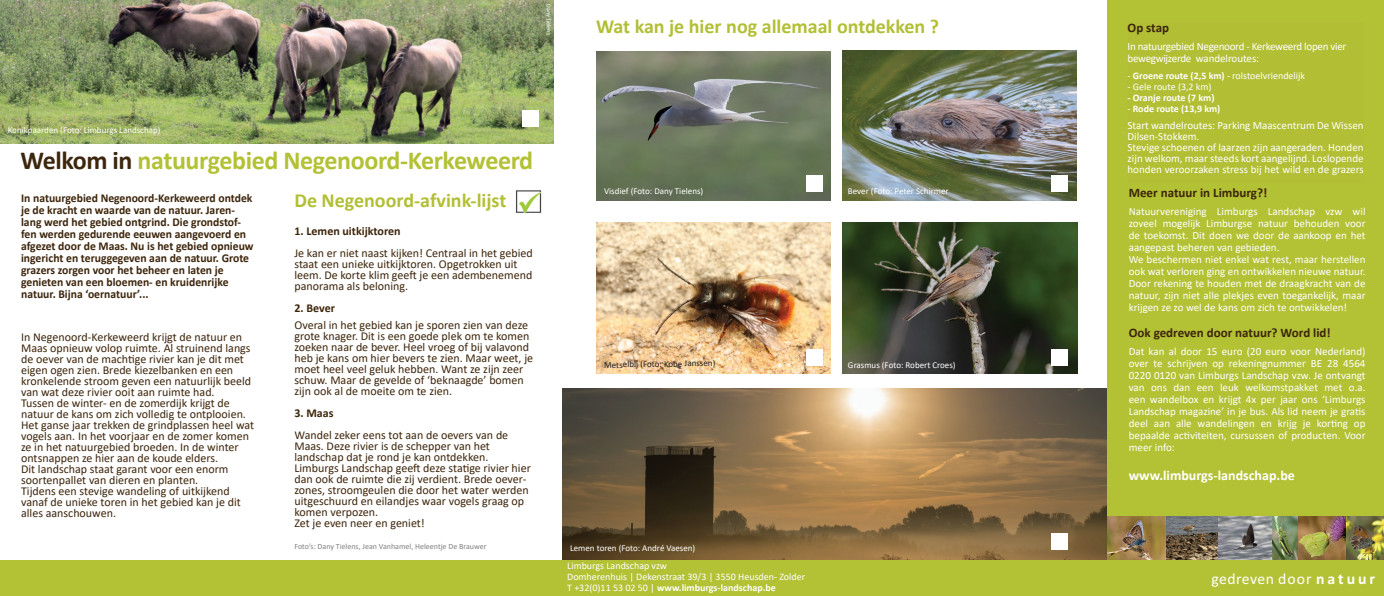
<style>
.page{position:relative;width:1384px;height:596px;background:#fff}
.page>*{position:absolute;margin:0;border:0;box-sizing:border-box;transform-origin:0 0}
.t1{font:700 26px "Calibri";letter-spacing:-.015em;color:#b3c135}
.t2{font:700 20px "Calibri";color:#b2bf35}
.t3{font:15.7px "Calibri";letter-spacing:.02em;color:#fff}
.t4{font:700 14px "Calibri";color:#fff}
.t5{font:700 13px "Calibri";color:#3d250b}
.t6{font:12px/11px "Calibri";color:#3d250b}
.t7{font:700 12px/12px "Calibri";color:#3d250b}
.t8{font:11px/12px "Calibri";color:#fff}
.t9{font:11px/12px "Calibri";letter-spacing:-.025em;color:#fff}
.t10{font:10px/11px "Calibri";color:#fff}
.t11{font:700 10px "Calibri";color:#fff}
.t12{font:9px "Calibri";color:#fff}
.t13{font:9px "Calibri";color:#231f20}
.t14{font:8px "Calibri";color:#808180}
.t15{font:6px "Calibri";color:#fff}
.s1{color:#3c260d}
.s2{font-weight:700}
.s3{font-weight:400}
</style>
<div class="page">
<img style="left:562px;top:388px;width:545px;height:172px">
<img style="left:0;top:0;width:553px;height:143px">
<div style="left:1107px;top:0;width:276px;height:561px;background:#b3c135"></div>
<div style="left:0;top:560px;width:1383px;height:35px;background:#b3c135"></div>
<img style="left:1165px;top:516px;width:53px;height:42px">
<img style="left:1218px;top:516px;width:54px;height:42px">
<img style="left:1272px;top:516px;width:26px;height:42px">
<img style="left:1298px;top:516px;width:85px;height:42px">
<img style="left:1107px;top:516px;width:58px;height:42px">
<img style="left:842px;top:51px;width:234px;height:149px">
<img style="left:842px;top:222px;width:235px;height:151px">
<img style="left:596px;top:222px;width:234px;height:151px">
<img style="left:596px;top:51px;width:234px;height:149px">
<div style="left:806px;top:175px;width:16px;height:16px;background:#fff"></div>
<div style="left:1050px;top:175px;width:17px;height:16px;background:#fff"></div>
<div style="left:806px;top:349px;width:16px;height:16px;background:#fff"></div>
<div style="left:1050px;top:349px;width:17px;height:16px;background:#fff"></div>
<div style="left:1050px;top:532px;width:17px;height:17px;background:#fff"></div>
<div style="left:522px;top:110px;width:17px;height:16px;background:#fff"></div>
<img style="left:515px;top:190px;width:27px;height:23px">
<p class="t15" style="left:553px;top:4px;width:32px;rotate:90deg">Dany Tielens</p>
<h2 class="t2" style="left:596px;top:12px;width:344px">Wat kan je hier nog allemaal ontdekken ?</h2>
<p class="t12" style="left:8px;top:123px;width:154px">Konikpaarden (Foto: Limburgs Landschap)</p>
<h1 class="t1" style="left:20px;top:141px;width:514px"><span class="s1">Welkom in</span> natuurgebied Negenoord-Kerkeweerd</h1>
<p class="t7" style="left:21px;top:192px;width:234px">In natuurgebied Negenoord-Kerkeweerd ontdek je de kracht en waarde van de natuur. Jaren&shy;lang werd het gebied ontgrind. Die grondstof&shy;fen werden gedurende eeuwen aangevoerd en afgezet door de Maas. Nu is het gebied opnieuw ingericht en teruggegeven aan de natuur. Grote grazers zorgen voor het beheer en laten je genieten van een bloemen- en kruidenrijke natuur. Bijna ‘oernatuur’...</p>
<h2 class="t2" style="left:294px;top:186px;width:213px">De Negenoord-afvink-lijst</h2>
<p class="t7" style="left:294px;top:224px;width:108px">1. Lemen uitkijktoren</p>
<p class="t6" style="left:294px;top:247px;width:240px">Je kan er niet naast kijken! Centraal in het gebied staat een unieke uitkijktoren. Opgetrokken uit leem. De korte klim geeft je een adembenemend panorama als beloning.</p>
<p class="t7" style="left:294px;top:301px;width:42px">2. Bever</p>
<p class="t6" style="left:294px;top:318px;width:240px">Overal in het gebied kan je sporen zien van deze grote knager. Dit is een goede plek om te komen zoeken naar de bever. Heel vroeg of bij valavond heb je kans om hier bevers te zien. Maar weet, je moet heel veel geluk hebben. Want ze zijn zeer schuw. Maar de gevelde of ‘beknaagde’ bomen zijn ook al de moeite om te zien.</p>
<p class="t7" style="left:294px;top:406px;width:41px">3. Maas</p>
<p class="t6" style="left:294px;top:428px;width:238px">Wandel zeker eens tot aan de oevers van de Maas. Deze rivier is de schepper van het landschap dat je rond je kan ontdekken.<br>Limburgs Landschap geeft deze statige rivier hier dan ook de ruimte die zij verdient. Brede oever&shy;zones, stroomgeulen die door het water werden uitgeschuurd en eilandjes waar vogels graag op komen verpozen.<br>Zet je even neer en geniet!</p>
<p class="t14" style="left:294px;top:540px;width:194px">Foto’s: Dany Tielens, Jean Vanhamel, Heleentje De Brauwer</p>
<p class="t6" style="left:21px;top:331px;width:234px">In Negenoord-Kerkeweerd krijgt de natuur en Maas opnieuw volop ruimte. Al struinend langs de oever van de machtige rivier kan je dit met eigen ogen zien. Brede kiezelbanken en een kronkelende stroom geven een natuurlijk beeld van wat deze rivier ooit aan ruimte had.<br>Tussen de winter- en de zomerdijk krijgt de natuur de kans om zich volledig te ontplooien.<br>Het ganse jaar trekken de grindplassen heel wat vogels aan. In het voorjaar en de zomer komen ze in het natuurgebied broeden. In de winter ontsnappen ze hier aan de koude elders.<br>Dit landschap staat garant voor een enorm soortenpallet van dieren en planten.<br>Tijdens een stevige wandeling of uitkijkend vanaf de unieke toren in het gebied kan je dit alles aanschouwen.</p>
<p class="t12" style="left:604px;top:184px;width:101px">Visdief (Foto: Dany Tielens)</p>
<p class="t12" style="left:848px;top:185px;width:102px">Bever (Foto: Peter Schirmer</p>
<p class="t13" style="left:604px;top:358px;width:113px;rotate:-1deg">Metselbij (Foto: Kobe Janssen)</p>
<p class="t12" style="left:848px;top:358px;width:109px">Grasmus (Foto: Robert Croes)</p>
<p class="t12" style="left:570px;top:541px;width:127px">Lemen toren (Foto: André Vaesen)</p>
<p class="t10" style="left:567px;top:560px;width:239px">Limburgs Landschap vzw<br>Domherenhuis | Dekenstraat 39/3 | 3550 Heusden- Zolder<br>T +32(0)11 53 02 50 | <span class="s2">www.limburgs-landschap.be</span></p>
<p class="t5" style="left:1127px;top:18px;width:43px">Op stap</p>
<p class="t9" style="left:1127px;top:40px;width:220px">In natuurgebied Negenoord - Kerkeweerd lopen vier bewegwijzerde wandelroutes:</p>
<p class="t10" style="left:1127px;top:70px;width:179px">- <span class="s2">Groene route (2,5 km)</span> - rolstoelvriendelijk</p>
<p class="t10" style="left:1127px;top:81px;width:85px">- Gele route (3,2 km)</p>
<p class="t11" style="left:1127px;top:91px;width:88px">- Oranje route (7 km)</p>
<p class="t11" style="left:1127px;top:102px;width:94px"><span class="s3">-</span> Rode route (13,9 km)</p>
<p class="t8" style="left:1127px;top:119px;width:237px;line-height:11px">Start wandelroutes: Parking Maascentrum De Wissen Dilsen-Stokkem.<br>Stevige schoenen of laarzen zijn aangeraden. Honden zijn welkom, maar steeds kort aangelijnd. Loslopende honden veroorzaken stress bij het wild en de grazers</p>
<p class="t5" style="left:1128px;top:183px;width:140px">Meer natuur in Limburg?!</p>
<p class="t8" style="left:1128px;top:205px;width:238px">Natuurvereniging Limburgs Landschap vzw wil zoveel mogelijk Limburgse natuur behouden voor de toekomst. Dit doen we door de aankoop en het aangepast beheren van gebieden.<br>We beschermen niet enkel wat rest, maar herstellen ook wat verloren ging en ontwikkelen nieuwe natuur.<br>Door rekening te houden met de draagkracht van de natuur, zijn niet alle plekjes even toegankelijk, maar krijgen ze zo wel de kans om zich te ontwikkelen!</p>
<p class="t5" style="left:1128px;top:323px;width:204px">Ook gedreven door natuur? Word lid!</p>
<p class="t8" style="left:1128px;top:345px;width:238px;text-align:justify">Dat kan al door 15 euro (20 euro voor Nederland) over te schrijven op rekeningnummer BE 28 4564<br>0220 0120 van Limburgs Landschap vzw. Je ontvangt van ons dan een leuk welkomstpakket met o.a. een wandelbox en krijgt 4x per jaar ons ‘Limburgs Landschap magazine’ in je bus. Als lid neem je gratis deel aan alle wandelingen en krijg je korting op bepaalde activiteiten, cursussen of producten. Voor meer info:</p>
<p class="t4" style="left:1128px;top:465px;width:168px">www.limburgs-landschap.be</p>
<h3 class="t3" style="left:1211px;top:568px;width:165px">gedreven door <span class="s2">natuur</span></h3>
</div>
